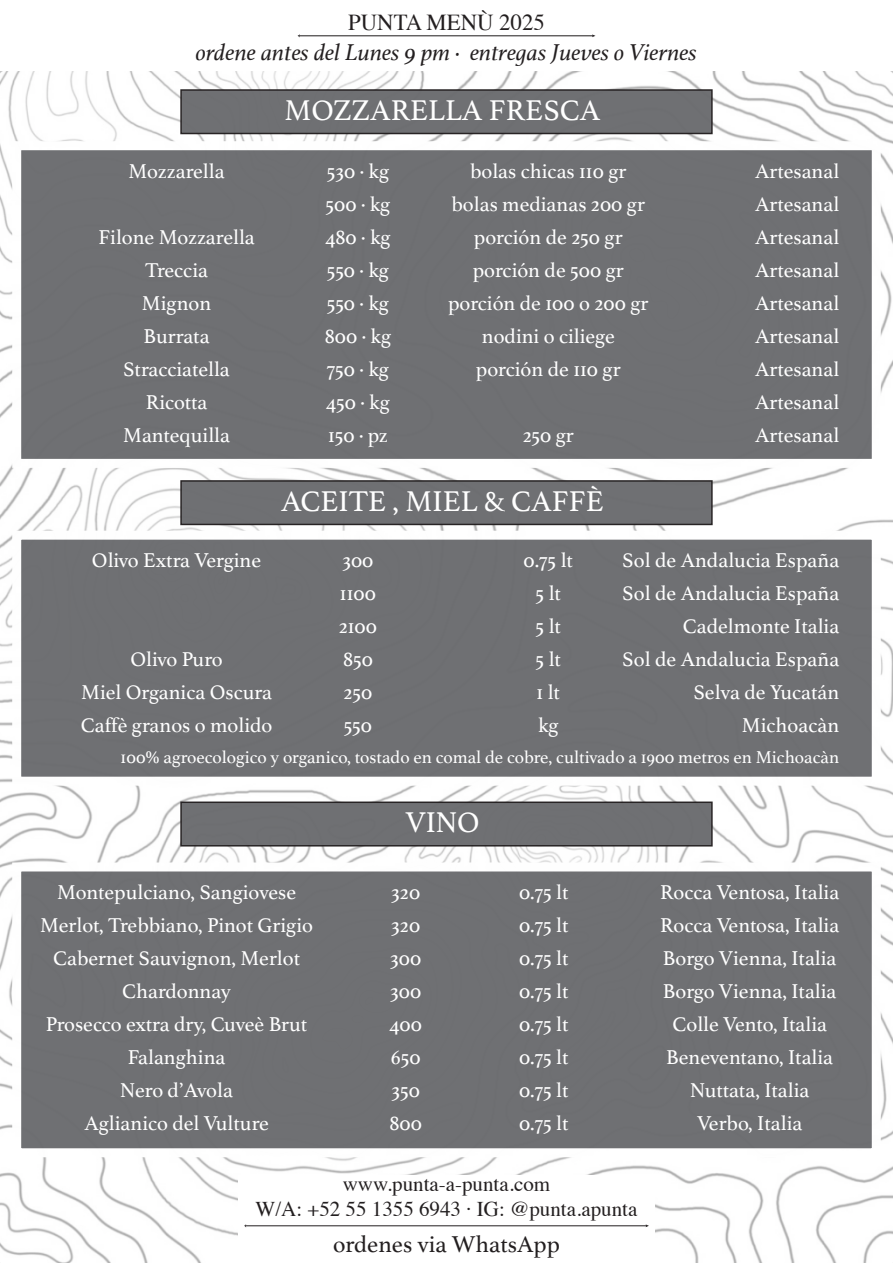
<style>
.page{position:relative;width:893px;height:1263px;background:#fff}
.page>*{position:absolute;margin:0;border:0;box-sizing:border-box;transform-origin:0 0}
.t1{font:30px "Athelas";color:#fff}
.t2{font:italic 24px "Athelas";color:#231f20}
.t3{font:24px "Athelas";color:#231f20}
.t4{font:22.8px "Times";color:#231f20}
.t5{font:21px/33px "Athelas";color:#fff;text-align:center}
.t6{font:21px/25.2px "Times";color:#231f20;text-align:center}
.t7{font:18px "Athelas";color:#fff}
</style>
<div class="page">
<img style="left:0;top:71px;width:893px;height:1192px">
<div style="left:238px;top:1175px;width:417px;height:88px;background:#fff"></div>
<hr style="left:245px;top:1225px;width:402px;height:1px;background:#231f20">
<hr style="left:299px;top:36px;width:294px;height:1px;background:#231f20">
<div style="left:12px;top:141px;width:869px;height:327px;background:#6c6d70;border:9px solid #fff"></div>
<div style="left:180px;top:89px;width:533px;height:45px;background:#6c6d70;border:2px solid #231f20"></div>
<div style="left:12px;top:862px;width:869px;height:295px;background:#6c6d70;border:9px solid #fff"></div>
<div style="left:180px;top:801px;width:533px;height:45px;background:#6c6d70;border:2px solid #231f20"></div>
<div style="left:180px;top:480px;width:533px;height:45px;background:#6c6d70;border:2px solid #231f20"></div>
<div style="left:12px;top:531px;width:869px;height:255px;background:#6c6d70;border:9px solid #fff"></div>
<p class="t4" style="left:348px;top:1px;width:198px">PUNTA MENÙ 2025</p>
<p class="t2" style="left:196px;top:33px;width:503px">ordene antes del Lunes 9 pm · entregas Jueves o Viernes</p>
<p class="t5" style="left:129px;top:154px;width:97px">Mozzarella</p>
<p class="t5" style="left:98px;top:220px;width:158px">Filone Mozzarella<br>Treccia<br>Mignon<br>Burrata<br>Stracciatella<br>Ricotta<br>Mantequilla</p>
<h1 class="t1" style="left:285px;top:86px;width:317px">MOZZARELLA FRESCA</h1>
<p class="t5" style="left:448px;top:154px;width:202px">bolas chicas 110 gr bolas medianas 200 gr porción de 250 gr porción de 500 gr porción de 100 o 200 gr nodini o ciliege porción de 110 gr</p>
<p class="t5" style="left:325px;top:154px;width:68px;text-align:justify">530 · kg 500 · kg 480 · kg 550 · kg 550 · kg 800 · kg 750 · kg 450 · kg 150 · pz</p>
<p class="t5" style="left:755px;top:154px;width:86px;text-align:justify">Artesanal Artesanal Artesanal Artesanal Artesanal Artesanal Artesanal Artesanal Artesanal</p>
<p class="t5" style="left:523px;top:418px;width:53px">250 gr</p>
<h1 class="t1" style="left:281px;top:477px;width:324px">ACEITE , MIEL &amp; CAFFÈ</h1>
<p class="t5" style="left:524px;top:543px;width:51px">0.75 lt<br>5 lt<br>5 lt<br>5 lt<br>1 lt<br>kg</p>
<p class="t7" style="left:121px;top:742px;width:720px">100% agroecologico y organico, tostado en comal de cobre, cultivado a 1900 metros en Michoacàn</p>
<p class="t5" style="left:92px;top:543px;width:171px">Olivo Extra Vergine</p>
<p class="t5" style="left:622px;top:543px;width:218px;text-align:right">Sol de Andalucia España<br>Sol de Andalucia España<br>Cadelmonte Italia<br>Sol de Andalucia España<br>Selva de Yucatán<br>Michoacàn</p>
<p class="t5" style="left:339px;top:543px;width:40px;text-align:left">300<br>1100<br>2100<br>850<br>250<br>550</p>
<p class="t5" style="left:81px;top:642px;width:193px">Olivo Puro<br>Miel Organica Oscura<br>Caffè granos o molido</p>
<h1 class="t1" style="left:405px;top:799px;width:76px">VINO</h1>
<p class="t5" style="left:40px;top:875px;width:274px">Montepulciano, Sangiovese<br>Merlot, Trebbiano, Pinot Grigio<br>Cabernet Sauvignon, Merlot<br>Chardonnay<br>Prosecco extra dry, Cuveè Brut<br>Falanghina<br>Nero d’Avola<br>Aglianico del Vulture</p>
<p class="t5" style="left:519px;top:875px;width:51px;text-align:justify">0.75 lt 0.75 lt 0.75 lt 0.75 lt 0.75 lt 0.75 lt 0.75 lt 0.75 lt</p>
<p class="t5" style="left:389px;top:875px;width:34px;text-align:justify">320<br>320<br>300<br>300<br>400<br>650<br>350<br>800</p>
<p class="t6" style="left:256px;top:1169px;width:383px">www.punta-a-punta.com<br>W/A: +52 55 1355 6943 · IG: @punta.apunta</p>
<p class="t3" style="left:333px;top:1225px;width:228px">ordenes via WhatsApp</p>
<p class="t5" style="left:660px;top:875px;width:181px">Rocca Ventosa, Italia<br>Rocca Ventosa, Italia<br>Borgo Vienna, Italia<br>Borgo Vienna, Italia<br>Colle Vento, Italia<br>Beneventano, Italia<br>Nuttata, Italia<br>Verbo, Italia</p>
</div>
